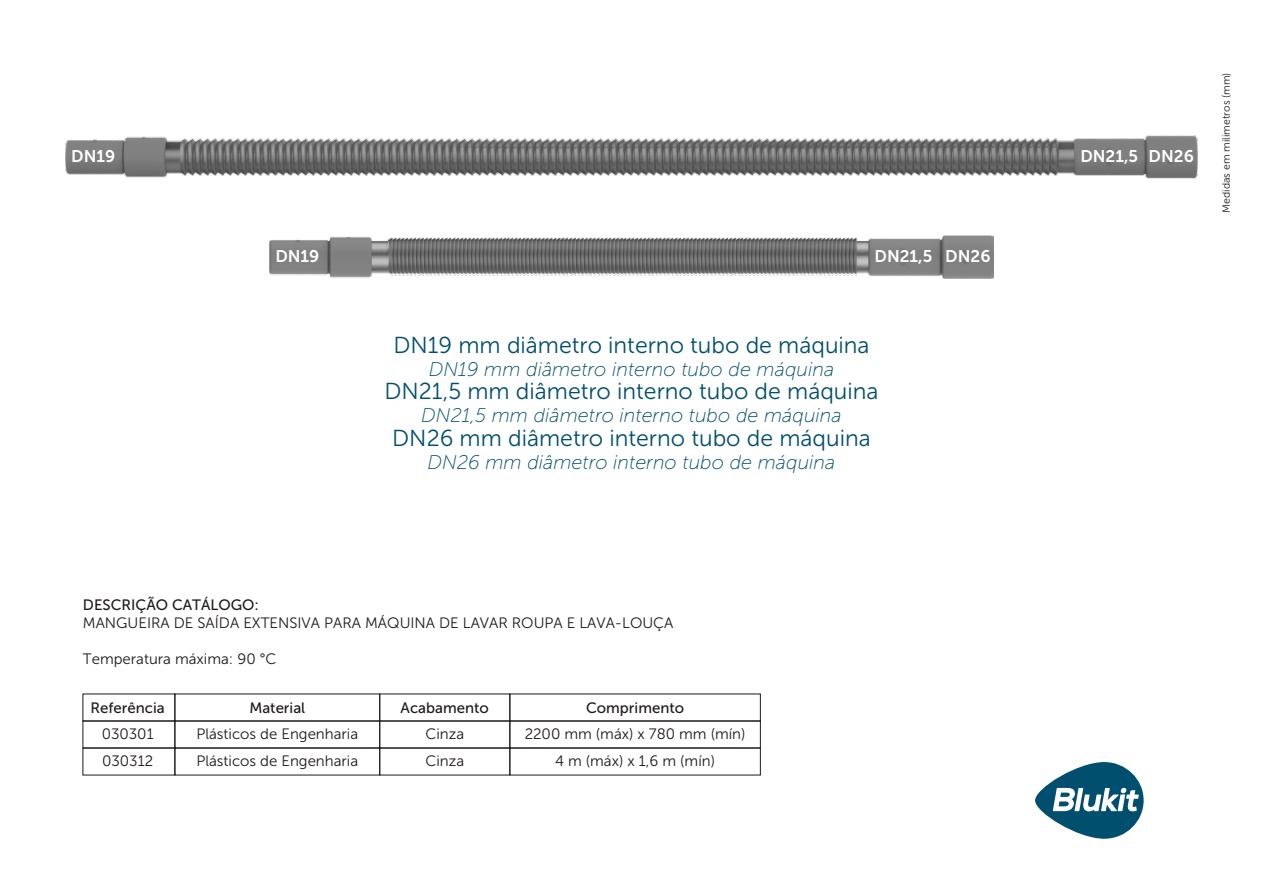
<style>
.page{position:relative;width:1263px;height:893px;background:#fff}
.page>*{position:absolute;margin:0;border:0;box-sizing:border-box;transform-origin:0 0}
.t1{font:23.1px "Museo Sans 300";color:#004f6e}
.t2{font:italic 19.8px "Museo Sans 100";color:#004f6e}
.t3{font:16.8px "Museo Sans 700";color:#fff}
.t4{font:15px "Museo Sans 300";color:#1e181a}
.t5{font:15px "Museo Sans 500";color:#1e181a}
.t6{font:10.5px "Museo Sans 300";color:#1e181a}
</style>
<div class="page">
<svg style="left:1035px;top:762px;width:108px;height:77px"></svg>
<div style="left:83px;top:694px;width:92px;height:27px;border:1px solid #1e181a"></div>
<div style="left:174px;top:694px;width:206px;height:27px;border:1px solid #1e181a"></div>
<div style="left:379px;top:694px;width:131px;height:27px;border:1px solid #1e181a"></div>
<div style="left:509px;top:694px;width:252px;height:27px;border:1px solid #1e181a"></div>
<div style="left:83px;top:721px;width:92px;height:27px;border:1px solid #1e181a"></div>
<div style="left:174px;top:721px;width:206px;height:27px;border:1px solid #1e181a"></div>
<div style="left:379px;top:721px;width:131px;height:27px;border:1px solid #1e181a"></div>
<div style="left:509px;top:721px;width:252px;height:27px;border:1px solid #1e181a"></div>
<img style="left:66px;top:135px;width:1131px;height:44px">
<img style="left:270px;top:235px;width:723px;height:44px">
<div style="left:83px;top:748px;width:92px;height:27px;border:1px solid #1e181a"></div>
<div style="left:174px;top:748px;width:206px;height:27px;border:1px solid #1e181a"></div>
<div style="left:379px;top:748px;width:131px;height:27px;border:1px solid #1e181a"></div>
<div style="left:509px;top:748px;width:252px;height:27px;border:1px solid #1e181a"></div>
<p class="t3" style="left:71px;top:147px;width:46px">DN19</p>
<p class="t3" style="left:1080px;top:147px;width:115px">DN21,5 DN26</p>
<p class="t3" style="left:275px;top:247px;width:46px">DN19</p>
<p class="t3" style="left:874px;top:247px;width:117px">DN21,5 DN26</p>
<p class="t6" style="left:1220px;top:213px;width:141px;rotate:-90deg">Medidas em milimetros (mm)</p>
<h1 class="t1" style="left:393px;top:333px;width:478px">DN19 mm diâmetro interno tubo de máquina</h1>
<h2 class="t2" style="left:429px;top:359px;width:407px">DN19 mm diâmetro interno tubo de máquina</h2>
<h1 class="t1" style="left:384px;top:379px;width:496px">DN21,5 mm diâmetro interno tubo de máquina</h1>
<h2 class="t2" style="left:421px;top:405px;width:422px">DN21,5 mm diâmetro interno tubo de máquina</h2>
<h1 class="t1" style="left:392px;top:425px;width:480px">DN26 mm diâmetro interno tubo de máquina</h1>
<h2 class="t2" style="left:428px;top:451px;width:409px">DN26 mm diâmetro interno tubo de máquina</h2>
<p class="t5" style="left:83px;top:597px;width:178px">DESCRIÇÃO CATÁLOGO:</p>
<p class="t4" style="left:83px;top:615px;width:592px">MANGUEIRA DE SAÍDA EXTENSIVA PARA MÁQUINA DE LAVAR ROUPA E LAVA-LOUÇA</p>
<p class="t4" style="left:83px;top:651px;width:195px">Temperatura máxima: 90 °C</p>
<p class="t5" style="left:91px;top:700px;width:76px">Referência</p>
<p class="t5" style="left:249px;top:700px;width:57px">Material</p>
<p class="t5" style="left:401px;top:700px;width:90px">Acabamento</p>
<p class="t5" style="left:586px;top:700px;width:100px">Comprimento</p>
<p class="t4" style="left:102px;top:726px;width:53px">030301</p>
<p class="t4" style="left:196px;top:726px;width:163px">Plásticos de Engenharia</p>
<p class="t4" style="left:425px;top:726px;width:40px">Cinza</p>
<p class="t4" style="left:525px;top:726px;width:222px">2200 mm (máx) x 780 mm (mín)</p>
<p class="t4" style="left:102px;top:753px;width:53px">030312</p>
<p class="t4" style="left:196px;top:753px;width:163px">Plásticos de Engenharia</p>
<p class="t4" style="left:425px;top:753px;width:40px">Cinza</p>
<p class="t4" style="left:555px;top:753px;width:161px">4 m (máx) x 1,6 m (mín)</p>
</div>
